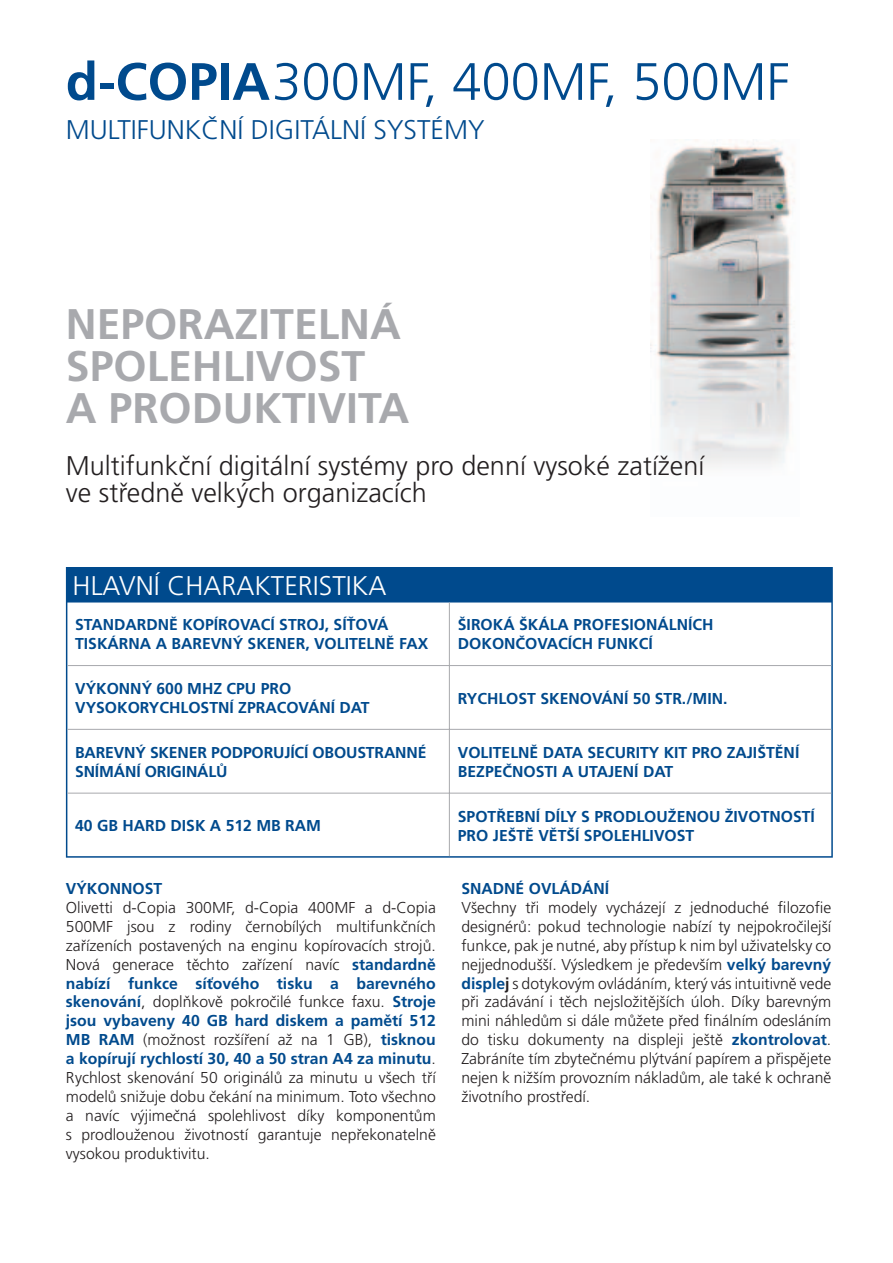
<style>
.page{position:relative;width:893px;height:1263px;background:#fff}
.page>*{position:absolute;margin:0;border:0;box-sizing:border-box;transform-origin:0 0}
.t1{font:300 52.5px "Frutiger CE";color:#004a8d}
.t2{font:700 42.75px/42px "Frutiger CE";color:#a8a9ad}
.t3{font:300 27px/27px "Frutiger CE";color:#231f20}
.t4{font:300 27px "Frutiger CE";color:#004a8d}
.t5{font:300 27px "Frutiger CE";color:#fff}
.t6{font:300 15.75px/18.9px "Frutiger CE";color:#231f20;text-align:justify}
.t7{font:700 15.75px/18.9px "Frutiger CE";color:#004a8d}
.s1{font-weight:700}
.s2{font-weight:700;color:#004a8d}
</style>
<div class="page">
<img style="left:650px;top:139px;width:145px;height:330px">
<div style="left:67px;top:568px;width:765px;height:34px;background:#004a8d"></div>
<svg style="left:67px;top:602px;width:764px;height:254px"></svg>
<hr style="left:66px;top:567px;width:383px;height:1px;background:#004a8d">
<hr style="left:66px;top:568px;width:1px;height:33px;background:#004a8d">
<hr style="left:449px;top:567px;width:384px;height:1px;background:#004a8d">
<hr style="left:831px;top:568px;width:2px;height:33px;background:#004a8d">
<hr style="left:66px;top:602px;width:1px;height:63px;background:#004a8d">
<hr style="left:831px;top:602px;width:2px;height:63px;background:#004a8d">
<hr style="left:66px;top:665px;width:1px;height:64px;background:#004a8d">
<hr style="left:831px;top:665px;width:2px;height:64px;background:#004a8d">
<hr style="left:66px;top:729px;width:1px;height:64px;background:#004a8d">
<hr style="left:831px;top:729px;width:2px;height:64px;background:#004a8d">
<hr style="left:66px;top:793px;width:1px;height:63px;background:#004a8d">
<hr style="left:831px;top:793px;width:2px;height:63px;background:#004a8d">
<hr style="left:66px;top:856px;width:767px;height:2px;background:#004a8d">
<hr style="left:66px;top:601px;width:383px;height:1px;background:#004a8d">
<hr style="left:449px;top:601px;width:384px;height:1px;background:#004a8d">
<hr style="left:449px;top:602px;width:1px;height:63px;background:#a8a9ad">
<hr style="left:67px;top:665px;width:764px;height:1px;background:#a8a9ad">
<hr style="left:449px;top:666px;width:1px;height:63px;background:#a8a9ad">
<hr style="left:67px;top:729px;width:764px;height:1px;background:#a8a9ad">
<hr style="left:449px;top:730px;width:1px;height:63px;background:#a8a9ad">
<hr style="left:67px;top:793px;width:764px;height:1px;background:#a8a9ad">
<hr style="left:449px;top:793px;width:1px;height:63px;background:#a8a9ad">
<h1 class="t1" style="left:66px;top:56px;width:725px"><span class="s1">d-COPIA</span> 300MF, 400MF, 500MF</h1>
<h3 class="t4" style="left:66px;top:116px;width:420px">MULTIFUNKČNÍ DIGITÁLNÍ SYSTÉMY</h3>
<h2 class="t2" style="left:66px;top:306px;width:345px">NEPORAZITELNÁ<br>SPOLEHLIVOST<br>A PRODUKTIVITA</h2>
<h3 class="t3" style="left:66px;top:454px;width:640px">Multifunkční digitální systémy pro denní vysoké zatížení ve středně velkých organizacích</h3>
<h3 class="t5" style="left:73px;top:572px;width:315px">HLAVNÍ CHARAKTERISTIKA</h3>
<p class="t7" style="left:75px;top:616px;width:355px">STANDARDNĚ KOPÍROVACÍ STROJ, SÍŤOVÁ<br>TISKÁRNA A BAREVNÝ SKENER, VOLITELNĚ FAX</p>
<p class="t7" style="left:458px;top:616px;width:257px">ŠIROKÁ ŠKÁLA PROFESIONÁLNÍCH<br>DOKONČOVACÍCH FUNKCÍ</p>
<p class="t7" style="left:75px;top:680px;width:296px">VÝKONNÝ 600 MHZ CPU PRO<br>VYSOKORYCHLOSTNÍ ZPRACOVÁNÍ DAT</p>
<p class="t7" style="left:458px;top:689px;width:271px">RYCHLOST SKENOVÁNÍ 50 STR./MIN.</p>
<p class="t7" style="left:75px;top:744px;width:353px">BAREVNÝ SKENER PODPORUJÍCÍ OBOUSTRANNÉ<br>SNÍMÁNÍ ORIGINÁLŮ</p>
<p class="t7" style="left:458px;top:744px;width:343px">VOLITELNĚ DATA SECURITY KIT PRO ZAJIŠTĚNÍ<br>BEZPEČNOSTI A UTAJENÍ DAT</p>
<p class="t7" style="left:75px;top:817px;width:247px">40 GB HARD DISK A 512 MB RAM</p>
<p class="t7" style="left:458px;top:807px;width:359px">SPOTŘEBNÍ DÍLY S PRODLOUŽENOU ŽIVOTNOSTÍ<br>PRO JEŠTĚ VĚTŠÍ SPOLEHLIVOST</p>
<p class="t7" style="left:66px;top:880px;width:98px">VÝKONNOST</p>
<p class="t6" style="left:66px;top:899px;width:371px">Olivetti d-Copia 300MF, d-Copia 400MF a d-Copia 500MF jsou z rodiny černobílých multifunkčních zařízeních postavených na enginu kopírovacích strojů.<br>Nová generace těchto zařízení navíc <span class="s2">standardně nabízí funkce síťového tisku a barevného skenování</span>, doplňkově pokročilé funkce faxu. <span class="s2">Stroje jsou vybaveny 40 GB hard diskem a pamětí 512<br>MB RAM</span> (možnost rozšíření až na 1 GB), <span class="s2">tisknou a kopírují rychlostí 30, 40 a 50 stran A4 za minutu</span>.<br>Rychlost skenování 50 originálů za minutu u všech tří modelů snižuje dobu čekání na minimum. Toto všechno a navíc výjimečná spolehlivost díky komponentům s prodlouženou životností garantuje nepřekonatelně vysokou produktivitu.</p>
<p class="t7" style="left:461px;top:880px;width:149px">SNADNÉ OVLÁDÁNÍ</p>
<p class="t6" style="left:461px;top:899px;width:371px">Všechny tři modely vycházejí z jednoduché filozofie designérů: pokud technologie nabízí ty nejpokročilejší funkce, pak je nutné, aby přístup k nim byl uživatelsky co nejjednodušší. Výsledkem je především <span class="s2">velký barevný disple</span><span class="s1">j</span> s dotykovým ovládáním, který vás intuitivně vede při zadávání i těch nejsložitějších úloh. Díky barevným mini náhledům si dále můžete před finálním odesláním do tisku dokumenty na displeji ještě <span class="s2">zkontrolovat</span>.<br>Zabráníte tím zbytečnému plýtvání papírem a přispějete nejen k nižším provozním nákladům, ale také k ochraně životního prostředí.</p>
</div>
